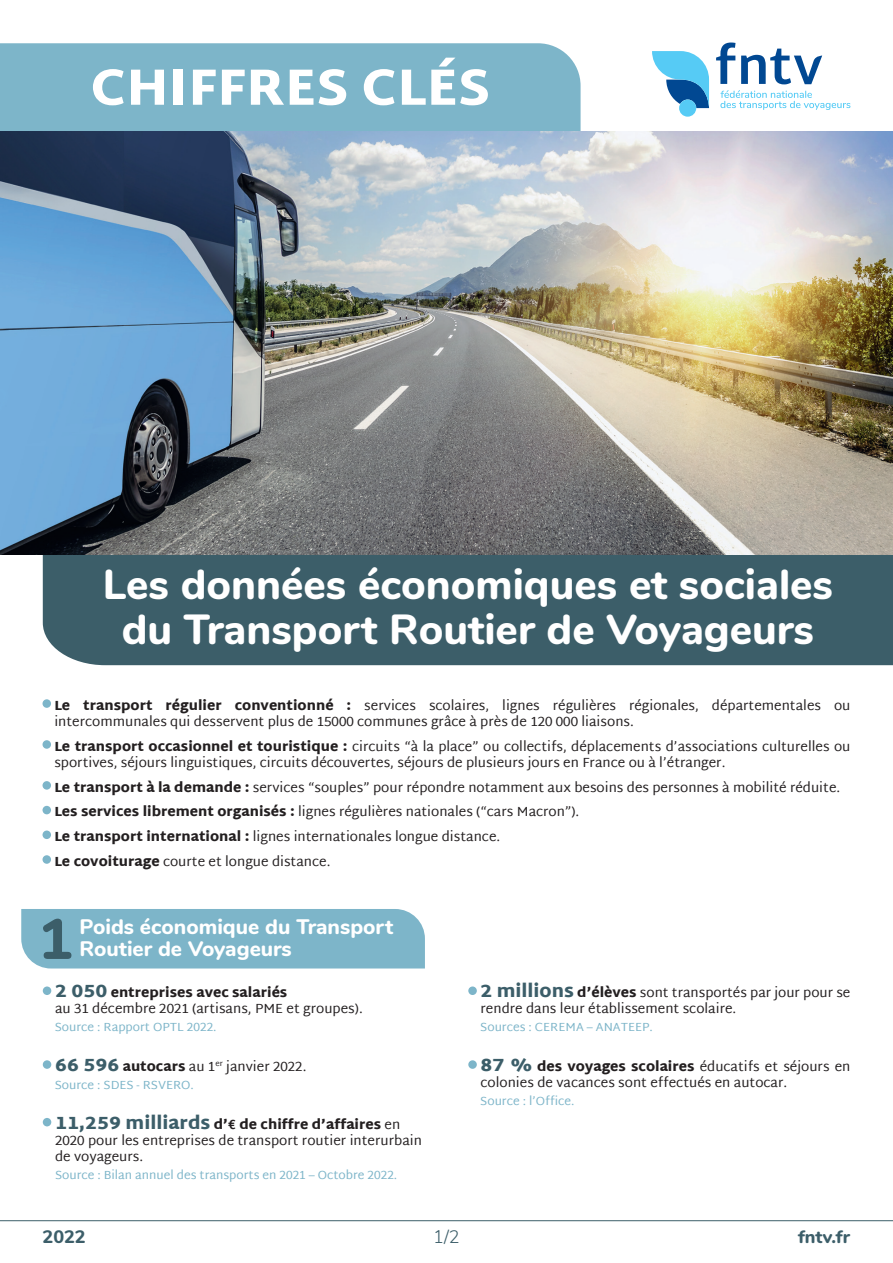
<style>
.page{position:relative;width:893px;height:1263px;background:#fff}
.page>*{position:absolute;margin:0;border:0;box-sizing:border-box;transform-origin:0 0}
.t1{font:800 56.85px "Nunito";color:#3c5e69}
.t2{font:900 51.6px "Martel Sans";letter-spacing:.01em;color:#fff}
.t3{font:800 42px/45px "Nunito";color:#fff;text-align:center}
.t4{font:800 21px "Nunito";color:#fff}
.t5{font:800 18px "Nunito";color:#3c5e69}
.t6{font:300 18px "Nunito";color:#3c5e69}
.t7{font:13.5px/16.2px "Martel Sans";color:#231f20}
.t8{font:12px "Martel Sans";color:#7db5c9}
.s1{font-weight:900}
.s2{font-weight:900;font-size:18px;color:#3c5e69}
.s3{font-weight:700}
</style>
<div class="page">
<div style="left:0;top:43px;width:581px;height:89px;background:#7db5c9"></div>
<div style="left:43px;top:555px;width:850px;height:110px;background:#3c5e69"></div>
<img style="left:0;top:132px;width:893px;height:423px">
<svg style="left:652px;top:51px;width:57px;height:57px"></svg>
<svg style="left:720px;top:90px;width:130px;height:20px"></svg>
<svg style="left:716px;top:43px;width:19px;height:41px"></svg>
<svg style="left:741px;top:49px;width:81px;height:35px"></svg>
<div style="left:679px;top:100px;width:17px;height:17px;background:#56cbf5;border-radius:50%"></div>
<hr style="left:0;top:1220px;width:893px;height:1px;background:#3c5e69">
<div style="left:21px;top:909px;width:404px;height:59px;background:#7db5c9"></div>
<div style="left:43px;top:699px;width:8px;height:9px;background:#7db5c9;border-radius:50%"></div>
<div style="left:43px;top:740px;width:8px;height:9px;background:#7db5c9;border-radius:50%"></div>
<div style="left:43px;top:781px;width:8px;height:9px;background:#7db5c9;border-radius:50%"></div>
<div style="left:43px;top:806px;width:8px;height:8px;background:#7db5c9;border-radius:50%"></div>
<div style="left:43px;top:830px;width:8px;height:9px;background:#7db5c9;border-radius:50%"></div>
<div style="left:43px;top:855px;width:8px;height:9px;background:#7db5c9;border-radius:50%"></div>
<div style="left:43px;top:986px;width:8px;height:9px;background:#7db5c9;border-radius:50%"></div>
<div style="left:43px;top:1060px;width:8px;height:9px;background:#7db5c9;border-radius:50%"></div>
<div style="left:43px;top:1118px;width:8px;height:8px;background:#7db5c9;border-radius:50%"></div>
<div style="left:468px;top:986px;width:9px;height:9px;background:#7db5c9;border-radius:50%"></div>
<div style="left:468px;top:1060px;width:9px;height:9px;background:#7db5c9;border-radius:50%"></div>
<h2 class="t2" style="left:91px;top:57px;width:401px">CHIFFRES CLÉS</h2>
<h3 class="t3" style="left:103px;top:560px;width:732px">Les données économiques et sociales du Transport Routier de Voyageurs</h3>
<p class="t7" style="left:54px;top:697px;width:798px"><span class="s1">Le transport régulier conventionné :</span> services scolaires, lignes régulières régionales, départementales ou intercommunales qui desservent plus de 15000 communes grâce à près de 120 000 liaisons.</p>
<p class="t7" style="left:54px;top:738px;width:798px"><span class="s1">Le transport occasionnel et touristique :</span> circuits “à la place” ou collectifs, déplacements d’associations culturelles ou sportives, séjours linguistiques, circuits découvertes, séjours de plusieurs jours en France ou à l’étranger.</p>
<p class="t7" style="left:54px;top:775px;width:787px;line-height:24.8px"><span class="s1">Le transport à la demande :</span> services “souples” pour répondre notamment aux besoins des personnes à mobilité réduite.<br><span class="s1">Les services librement organisés :</span> lignes régulières nationales (“cars Macron”).<br><span class="s1">Le transport international :</span> lignes internationales longue distance.<br><span class="s1">Le covoiturage</span> courte et longue distance.</p>
<h1 class="t1" style="left:39px;top:897px;width:36px">1</h1>
<h3 class="t4" style="left:79px;top:911px;width:315px">Poids économique du Transport</h3>
<h3 class="t4" style="left:79px;top:933px;width:214px">Routier de Voyageurs</h3>
<p class="t7" style="left:55px;top:984px;width:309px"><span class="s2">2 050</span> <span class="s1">entreprises avec salariés<br></span>au 31 décembre 2021 (artisans, PME et groupes).</p>
<p class="t8" style="left:55px;top:1020px;width:163px">Source : Rapport OPTL 2022.</p>
<p class="t7" style="left:55px;top:1058px;width:253px"><span class="s2">66 596</span> <span class="s1">autocars</span> au 1<sup>er</sup> janvier 2022.</p>
<p class="t8" style="left:55px;top:1078px;width:141px">Source : SDES - RSVERO.</p>
<p class="t7" style="left:55px;top:1116px;width:368px"><span class="s2">11,259 milliards</span> <span class="s1">d’</span><span class="s3">€</span> <span class="s1">de chiffre d’affaires</span> en<br>2020 pour les entreprises de transport routier interurbain de voyageurs.</p>
<p class="t8" style="left:55px;top:1168px;width:344px">Source : Bilan annuel des transports en 2021 – Octobre 2022.</p>
<h3 class="t5" style="left:43px;top:1223px;width:45px">2022</h3>
<h3 class="t6" style="left:433px;top:1223px;width:28px">1/2</h3>
<p class="t7" style="left:481px;top:984px;width:371px"><span class="s2">2 millions</span> <span class="s1">d’élèves</span> sont transportés par jour pour se rendre dans leur établissement scolaire.</p>
<p class="t8" style="left:480px;top:1020px;width:174px">Sources : CEREMA – ANATEEP.</p>
<p class="t7" style="left:481px;top:1058px;width:371px"><span class="s2">87 %</span> <span class="s1">des voyages scolaires</span> éducatifs et séjours en colonies de vacances sont effectués en autocar.</p>
<p class="t8" style="left:480px;top:1094px;width:96px">Source : l’Office.</p>
<h3 class="t5" style="left:798px;top:1223px;width:53px">fntv.fr</h3>
</div>
